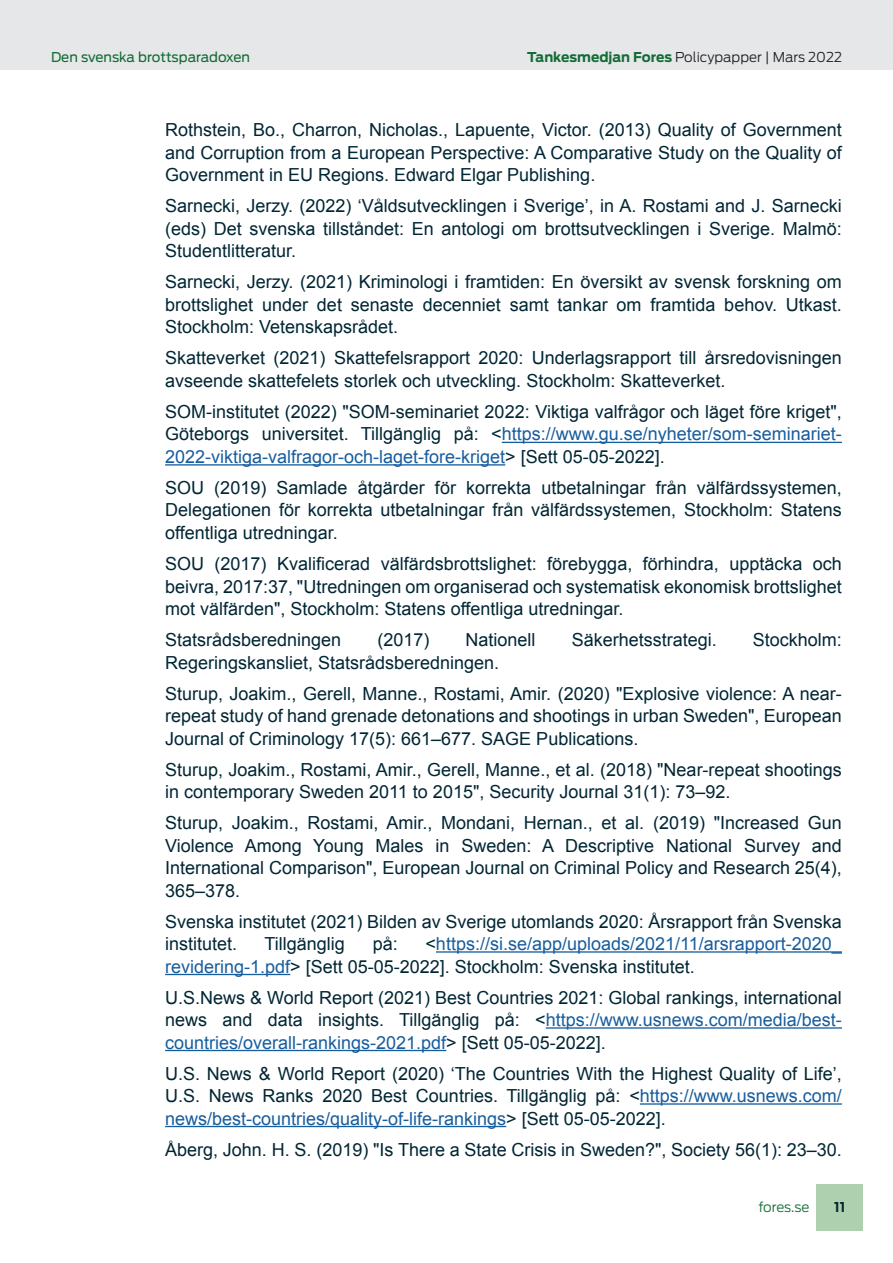
<style>
.page{position:relative;width:893px;height:1263px;background:#fff}
.page>*{position:absolute;margin:0;border:0;box-sizing:border-box;transform-origin:0 0}
.Body_Copy{font:18px/22.5px "Arial";color:#002633;text-align:justify}
.Body_Copy-2{font:18px/22.5px "Arial";color:#175d9e}
.t1{font:300 13.5px "Antenna";color:#231f20}
.t2{font:13.5px "Antenna";color:#136c35}
.t3{font:300 13.5px "Antenna";letter-spacing:-.005em;color:#136c35}
.t4{font:700 13.5px "Antenna";color:#002633}
.s1{font-weight:700;color:#136c35}
.s2{color:#175d9e}
.s3{color:#002633}
</style>
<div class="page">
<div style="left:0;top:0;width:893px;height:69px;background:#e6e7e9"></div>
<div style="left:816px;top:1184px;width:47px;height:47px;background:#afd0ae"></div>
<hr style="left:502px;top:442px;width:340px;height:1px;background:#175d9e">
<hr style="left:165px;top:464px;width:340px;height:1px;background:#175d9e">
<hr style="left:436px;top:951px;width:406px;height:2px;background:#175d9e">
<hr style="left:165px;top:974px;width:125px;height:1px;background:#175d9e">
<hr style="left:546px;top:1027px;width:296px;height:2px;background:#175d9e">
<hr style="left:165px;top:1050px;width:281px;height:1px;background:#175d9e">
<hr style="left:640px;top:1103px;width:202px;height:2px;background:#175d9e">
<hr style="left:165px;top:1126px;width:341px;height:1px;background:#175d9e">
<p class="t2" style="left:51px;top:48px;width:200px">Den svenska brottsparadoxen</p>
<p class="t1" style="left:527px;top:48px;width:316px"><span class="s1">Tankesmedjan Fores</span> Policypapper | Mars 2022</p>
<p class="Body_Copy" style="left:165px;top:119px;width:678px">Rothstein, Bo., Charron, Nicholas., Lapuente, Victor. (2013) Quality of Government and Corruption from a European Perspective: A Comparative Study on the Quality of Government in EU Regions. Edward Elgar Publishing.</p>
<p class="Body_Copy" style="left:165px;top:195px;width:678px">Sarnecki, Jerzy. (2022) ‘Våldsutvecklingen i Sverige’, in A. Rostami and J. Sarnecki (eds) Det svenska tillståndet: En antologi om brottsutvecklingen i Sverige. Malmö:<br>Studentlitteratur.</p>
<p class="Body_Copy" style="left:165px;top:271px;width:678px">Sarnecki, Jerzy. (2021) Kriminologi i framtiden: En översikt av svensk forskning om brottslighet under det senaste decenniet samt tankar om framtida behov. Utkast.<br>Stockholm: Vetenskapsrådet.</p>
<p class="Body_Copy" style="left:165px;top:347px;width:678px">Skatteverket (2021) Skattefelsrapport 2020: Underlagsrapport till årsredovisningen avseende skattefelets storlek och utveckling. Stockholm: Skatteverket.</p>
<p class="Body_Copy" style="left:165px;top:401px;width:678px">SOM-institutet (2022) "SOM-seminariet 2022: Viktiga valfrågor och läget före kriget", Göteborgs universitet. Tillgänglig på: &lt;<span class="s2">https://www.gu.se/nyheter/som-seminariet-2022-viktiga-valfragor-och-laget-fore-kriget</span>&gt; [Sett 05-05-2022].</p>
<p class="Body_Copy" style="left:165px;top:477px;width:678px">SOU (2019) Samlade åtgärder för korrekta utbetalningar från välfärdssystemen, Delegationen för korrekta utbetalningar från välfärdssystemen, Stockholm: Statens offentliga utredningar.</p>
<p class="Body_Copy" style="left:165px;top:553px;width:678px">SOU (2017) Kvalificerad välfärdsbrottslighet: förebygga, förhindra, upptäcka och beivra, 2017:37, "Utredningen om organiserad och systematisk ekonomisk brottslighet mot välfärden", Stockholm: Statens offentliga utredningar.</p>
<p class="Body_Copy" style="left:165px;top:629px;width:178px">Statsrådsberedningen</p>
<p class="Body_Copy" style="left:377px;top:629px;width:54px">(2017)</p>
<p class="Body_Copy" style="left:466px;top:629px;width:72px">Nationell</p>
<p class="Body_Copy" style="left:572px;top:629px;width:147px">Säkerhetsstrategi.</p>
<p class="Body_Copy" style="left:753px;top:629px;width:91px">Stockholm:</p>
<p class="Body_Copy" style="left:165px;top:651px;width:336px">Regeringskansliet, Statsrådsberedningen.</p>
<p class="Body_Copy" style="left:165px;top:682px;width:678px">Sturup, Joakim., Gerell, Manne., Rostami, Amir. (2020) "Explosive violence: A near&shy;repeat study of hand grenade detonations and shootings in urban Sweden", European Journal of Criminology 17(5): 661–677. SAGE Publications.</p>
<p class="Body_Copy" style="left:165px;top:758px;width:678px">Sturup, Joakim., Rostami, Amir., Gerell, Manne., et al. (2018) "Near-repeat shootings in contemporary Sweden 2011 to 2015", Security Journal 31(1): 73–92.</p>
<p class="Body_Copy" style="left:165px;top:812px;width:678px">Sturup, Joakim., Rostami, Amir., Mondani, Hernan., et al. (2019) "Increased Gun Violence Among Young Males in Sweden: A Descriptive National Survey and International Comparison", European Journal on Criminal Policy and Research 25(4), 365–378.</p>
<p class="Body_Copy" style="left:165px;top:910px;width:678px">Svenska institutet (2021) Bilden av Sverige utomlands 2020: Årsrapport från Svenska institutet.</p>
<p class="Body_Copy" style="left:265px;top:933px;width:82px">Tillgänglig</p>
<p class="Body_Copy" style="left:373px;top:933px;width:27px">på:</p>
<p class="Body_Copy-2" style="left:165px;top:933px;width:678px;text-indent:260px"><span class="s3">&lt;</span>https://si.se/app/uploads/2021/11/arsrapport-2020_ revidering-1.pdf<span class="s3">&gt; [Sett 05-05-2022]. Stockholm: Svenska institutet.</span></p>
<p class="Body_Copy" style="left:165px;top:986px;width:678px">U.S.News &amp; World Report (2021) Best Countries 2021: Global rankings, international news and data insights. Tillgänglig på: &lt;<span class="s2">https://www.usnews.com/media/best&shy;countries/overall-rankings-2021.pdf</span>&gt; [Sett 05-05-2022].</p>
<p class="Body_Copy" style="left:165px;top:1062px;width:678px">U.S. News &amp; World Report (2020) ‘The Countries With the Highest Quality of Life’, U.S. News Ranks 2020 Best Countries. Tillgänglig på: &lt;<span class="s2">https://www.usnews.com/ news/best-countries/quality-of-life-rankings</span>&gt; [Sett 05-05-2022].</p>
<p class="Body_Copy" style="left:165px;top:1138px;width:678px">Åberg, John. H. S. (2019) "Is There a State Crisis in Sweden?", Society 56(1): 23–30.</p>
<p class="t3" style="left:758px;top:1198px;width:53px">fores.se</p>
<p class="t4" style="left:834px;top:1198px;width:13px">11</p>
</div>
